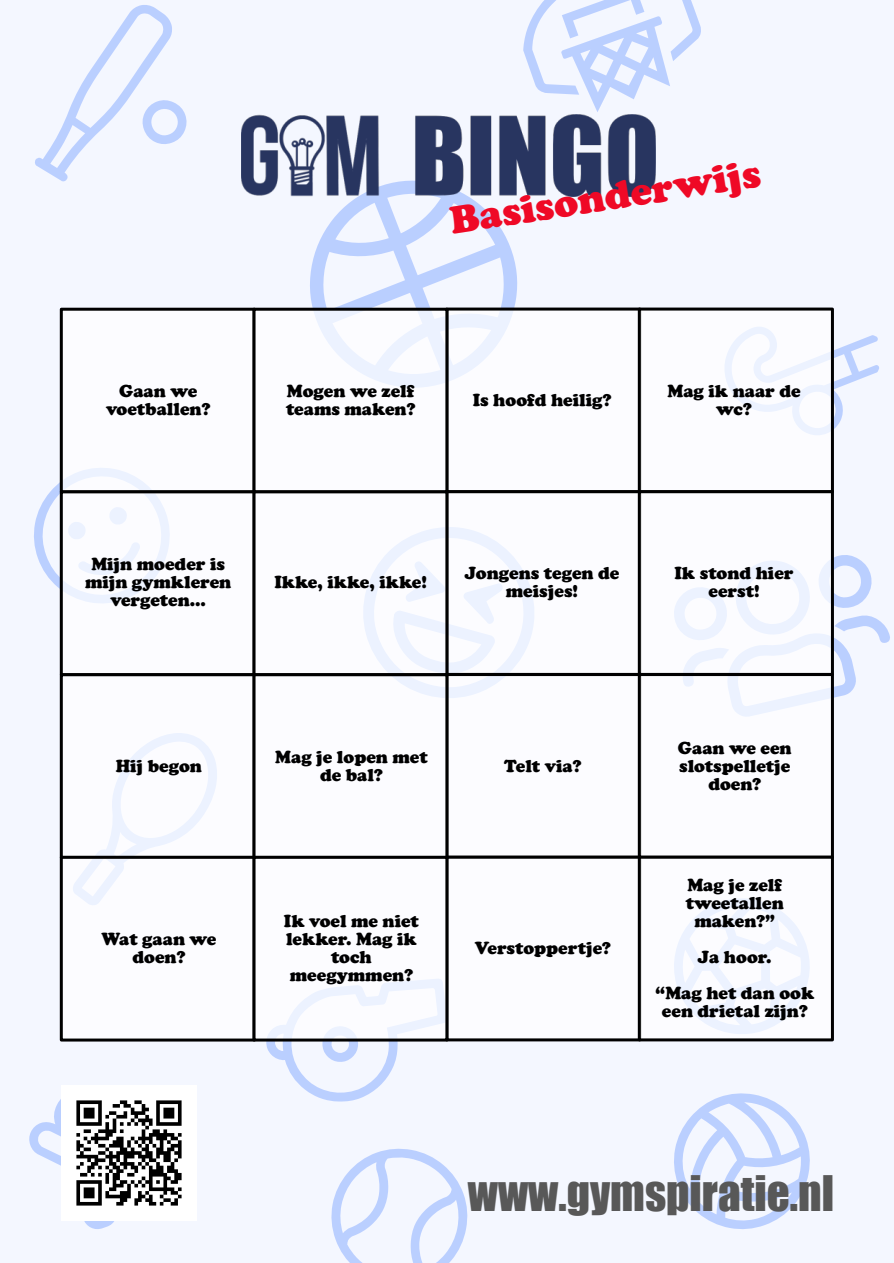
<style>
.page{position:relative;width:894px;height:1263px;background:#fff}
.page>*{position:absolute;margin:0;border:0;box-sizing:border-box;transform-origin:0 0}
.t1{font:45px "Impact";color:#585858}
.t2{font:900 40.2px "Cooper";color:#ef0926}
.t3{font:900 18px/18px "Cooper";color:#000;text-align:center}
</style>
<div class="page">
<div style="left:0;top:0;width:893px;height:1263px;background:#f4f7ff"></div>
<img style="left:241px;top:114px;width:414px;height:83px">
<div style="left:61px;top:309px;width:193px;height:183px;background:#fff"></div>
<div style="left:60px;top:308px;width:196px;height:185px;border:3px solid #000"></div>
<div style="left:446px;top:309px;width:193px;height:183px;background:#fff"></div>
<div style="left:254px;top:309px;width:193px;height:183px;background:#fff"></div>
<div style="left:252px;top:308px;width:196px;height:185px;border:3px solid #000"></div>
<div style="left:639px;top:309px;width:193px;height:183px;background:#fff"></div>
<div style="left:637px;top:308px;width:196px;height:185px;border:3px solid #000"></div>
<div style="left:61px;top:675px;width:193px;height:182px;background:#fff"></div>
<div style="left:446px;top:674px;width:193px;height:183px;background:#fff"></div>
<div style="left:254px;top:675px;width:193px;height:182px;background:#fff"></div>
<div style="left:252px;top:673px;width:196px;height:186px;border:3px solid #000"></div>
<div style="left:639px;top:674px;width:193px;height:183px;background:#fff"></div>
<div style="left:637px;top:673px;width:196px;height:186px;border:3px solid #000"></div>
<div style="left:61px;top:492px;width:193px;height:182px;background:#fff"></div>
<div style="left:60px;top:490px;width:196px;height:186px;border:3px solid #000"></div>
<div style="left:446px;top:492px;width:193px;height:182px;background:#fff"></div>
<div style="left:445px;top:490px;width:196px;height:186px;border:3px solid #000"></div>
<div style="left:254px;top:492px;width:193px;height:182px;background:#fff"></div>
<div style="left:252px;top:490px;width:196px;height:186px;border:3px solid #000"></div>
<div style="left:639px;top:492px;width:193px;height:182px;background:#fff"></div>
<div style="left:637px;top:490px;width:196px;height:186px;border:3px solid #000"></div>
<div style="left:61px;top:857px;width:193px;height:183px;background:#fff"></div>
<div style="left:60px;top:856px;width:196px;height:185px;border:3px solid #000"></div>
<div style="left:446px;top:857px;width:193px;height:183px;background:#fff"></div>
<div style="left:445px;top:856px;width:196px;height:185px;border:3px solid #000"></div>
<div style="left:254px;top:857px;width:193px;height:183px;background:#fff"></div>
<div style="left:252px;top:856px;width:196px;height:185px;border:3px solid #000"></div>
<div style="left:639px;top:857px;width:193px;height:183px;background:#fff"></div>
<div style="left:637px;top:856px;width:196px;height:185px;border:3px solid #000"></div>
<img style="left:170px;top:1086px;width:26px;height:134px">
<svg style="left:505px;top:114px;width:150px;height:15px"></svg>
<svg style="left:258px;top:921px;width:228px;height:121px"></svg>
<svg style="left:59px;top:722px;width:187px;height:188px"></svg>
<svg style="left:655px;top:1037px;width:172px;height:5px"></svg>
<svg style="left:276px;top:147px;width:275px;height:274px"></svg>
<svg style="left:710px;top:307px;width:124px;height:142px"></svg>
<svg style="left:661px;top:538px;width:233px;height:191px"></svg>
<svg style="left:61px;top:1085px;width:109px;height:136px"></svg>
<svg style="left:343px;top:507px;width:211px;height:210px"></svg>
<svg style="left:59px;top:449px;width:130px;height:173px"></svg>
<h2 class="t2" style="left:446px;top:198px;width:315px;rotate:-9deg">Basisonderwijs</h2>
<p class="t3" style="left:106px;top:382px;width:106px">Gaan we voetballen?</p>
<p class="t3" style="left:286px;top:382px;width:131px;text-align:left">Mogen we zelf teams maken?</p>
<p class="t3" style="left:472px;top:391px;width:140px">Is hoofd heilig?</p>
<p class="t3" style="left:667px;top:382px;width:134px">Mag ik naar de wc?</p>
<p class="t3" style="left:85px;top:555px;width:148px">Mijn moeder is mijn gymkleren vergeten...</p>
<p class="t3" style="left:274px;top:573px;width:154px">Ikke, ikke, ikke!</p>
<p class="t3" style="left:464px;top:564px;width:156px">Jongens tegen de meisjes!</p>
<p class="t3" style="left:674px;top:564px;width:120px">Ik stond hier eerst!</p>
<p class="t3" style="left:116px;top:757px;width:88px">Hij begon</p>
<p class="t3" style="left:101px;top:930px;width:116px">Wat gaan we doen?</p>
<p class="t3" style="left:275px;top:748px;width:154px">Mag je lopen met de bal?</p>
<p class="t3" style="left:284px;top:912px;width:136px">Ik voel me niet lekker. Mag ik toch meegymmen?</p>
<p class="t3" style="left:504px;top:757px;width:79px">Telt via?</p>
<p class="t3" style="left:474px;top:939px;width:138px">Verstoppertje?</p>
<p class="t3" style="left:677px;top:739px;width:115px">Gaan we een slotspelletje doen?</p>
<p class="t3" style="left:685px;top:876px;width:99px">Mag je zelf tweetallen maken?”</p>
<p class="t3" style="left:655px;top:939px;width:160px;line-height:36px">Ja hoor.<br>“Mag het dan ook</p>
<p class="t3" style="left:661px;top:1002px;width:147px">een drietal zijn?</p>
<h1 class="t1" style="left:468px;top:1159px;width:367px">www.gymspiratie.nl</h1>
</div>
